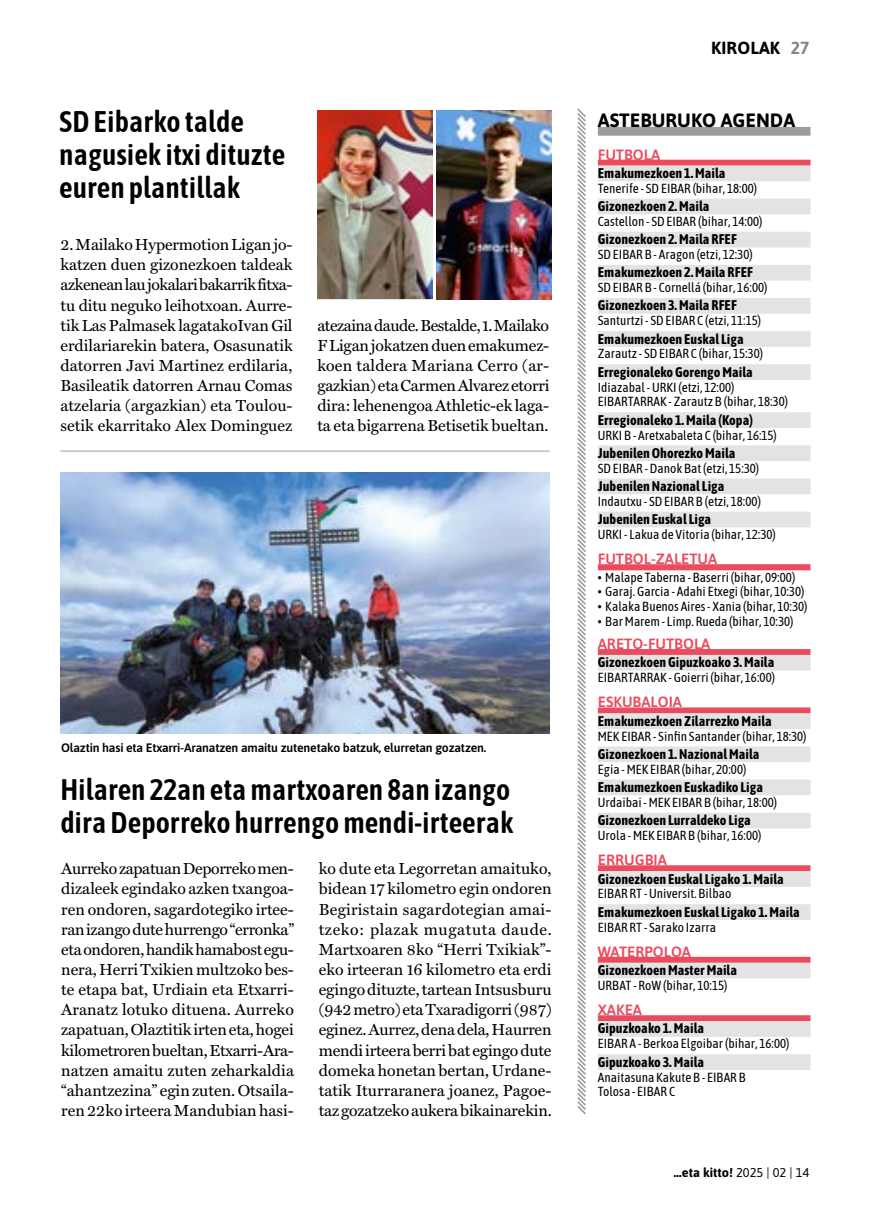
<style>
.page{position:relative;width:869px;height:1216px;background:#fff}
.page>*{position:absolute;margin:0;border:0;box-sizing:border-box;transform-origin:0 0}
.t1{font:600 29.75px/33.2px "Asap Condensed";color:#000}
.t2{font:700 19.25px "Asap";color:#000}
.t3{font:700 17.5px "Asap";letter-spacing:.01em;color:#000}
.t4{font:16.1px/20.1px "Miller Text Roman";color:#000;text-align:justify}
.t5{font:600 14.88px "Asap";color:#ea4b5e}
.t6{font:700 14px "Asap Condensed";color:#000}
.t7{font:13.12px/14.9px "Asap Condensed";color:#000}
.t8{font:700 12.78px "Asap";color:#000}
.t9{font:600 12.25px "Asap";letter-spacing:-.015em;color:#000}
.s1{color:#878787}
.s2{font-weight:400}
</style>
<div class="page">
<hr style="left:61px;top:450px;width:488px;height:1px;background:#9d9d9c">
<img style="left:317px;top:110px;width:115px;height:188px">
<img style="left:61px;top:472px;width:488px;height:261px">
<img style="left:436px;top:110px;width:115px;height:189px">
<div style="left:597px;top:127px;width:213px;height:9px;background:#9d9d9c"></div>
<div style="left:597px;top:160px;width:213px;height:6px;background:#ea4b5e"></div>
<div style="left:597px;top:165px;width:213px;height:16px;background:#e3e3e3"></div>
<div style="left:597px;top:199px;width:213px;height:15px;background:#e3e3e3"></div>
<div style="left:597px;top:232px;width:213px;height:15px;background:#e3e3e3"></div>
<div style="left:597px;top:265px;width:213px;height:15px;background:#e3e3e3"></div>
<div style="left:597px;top:298px;width:213px;height:16px;background:#e3e3e3"></div>
<div style="left:597px;top:331px;width:213px;height:16px;background:#e3e3e3"></div>
<div style="left:597px;top:364px;width:213px;height:16px;background:#e3e3e3"></div>
<div style="left:597px;top:412px;width:213px;height:16px;background:#e3e3e3"></div>
<div style="left:597px;top:445px;width:213px;height:16px;background:#e3e3e3"></div>
<div style="left:597px;top:478px;width:213px;height:16px;background:#e3e3e3"></div>
<div style="left:597px;top:511px;width:213px;height:16px;background:#e3e3e3"></div>
<div style="left:597px;top:564px;width:213px;height:6px;background:#ea4b5e"></div>
<div style="left:597px;top:649px;width:213px;height:6px;background:#ea4b5e"></div>
<div style="left:597px;top:655px;width:213px;height:15px;background:#e3e3e3"></div>
<div style="left:597px;top:707px;width:213px;height:6px;background:#ea4b5e"></div>
<div style="left:597px;top:713px;width:213px;height:16px;background:#e3e3e3"></div>
<div style="left:597px;top:746px;width:213px;height:16px;background:#e3e3e3"></div>
<div style="left:597px;top:779px;width:213px;height:16px;background:#e3e3e3"></div>
<div style="left:597px;top:812px;width:213px;height:16px;background:#e3e3e3"></div>
<div style="left:597px;top:865px;width:213px;height:6px;background:#ea4b5e"></div>
<div style="left:597px;top:871px;width:213px;height:15px;background:#e3e3e3"></div>
<div style="left:597px;top:904px;width:213px;height:16px;background:#e3e3e3"></div>
<div style="left:597px;top:956px;width:213px;height:6px;background:#ea4b5e"></div>
<div style="left:597px;top:962px;width:213px;height:16px;background:#e3e3e3"></div>
<div style="left:597px;top:1015px;width:213px;height:6px;background:#ea4b5e"></div>
<div style="left:597px;top:1021px;width:213px;height:15px;background:#e3e3e3"></div>
<div style="left:597px;top:1054px;width:213px;height:15px;background:#e3e3e3"></div>
<svg style="left:577px;top:108px;width:9px;height:1007px"></svg>
<h1 class="t1" style="left:59px;top:103px;width:227px">SD Eibarko talde nagusiek itxi dituzte euren plantillak</h1>
<p class="t4" style="left:61px;top:234px;width:233px">2. Mailako Hypermotion Ligan jo&shy;katzen duen gizonezkoen taldeak azkenean lau jokalari bakarrik fitxa&shy;tu ditu neguko leihotxoan. Aurre&shy;tik Las Palmasek lagatakoIvan Gil erdilariarekin batera, Osasunatik datorren Javi Martinez erdilaria, Basileatik datorren Arnau Comas atzelaria (argazkian) eta Toulou&shy;setik ekarritako Alex Dominguez</p>
<p class="t4" style="left:317px;top:315px;width:233px">atezaina daude. Bestalde, 1. Mailako F Ligan jokatzen duen emakumez&shy;koen taldera Mariana Cerro (ar&shy;gazkian) eta Carmen Alvarez etorri dira: lehenengoa Athletic-ek laga&shy;ta eta bigarrena Betisetik bueltan.</p>
<p class="t9" style="left:61px;top:738px;width:426px">Olaztin hasi eta Etxarri-Aranatzen amaitu zutenetako batzuk, elurretan gozatzen.</p>
<h1 class="t1" style="left:60px;top:771px;width:454px">Hilaren 22an eta martxoaren 8an izango dira Deporreko hurrengo mendi-irteerak</h1>
<p class="t4" style="left:61px;top:858px;width:234px">Aurreko zapatuan Deporreko men&shy;dizaleek egindako azken txangoa&shy;ren ondoren, sagardotegiko irtee&shy;ran izango dute hurrengo “erronka” eta ondoren, handik hamabost egu&shy;nera, Herri Txikien multzoko bes&shy;te etapa bat, Urdiain eta Etxarri-Aranatz lotuko dituena. Aurreko zapatuan, Olaztitik irten eta, hogei kilometroren bueltan, Etxarri-Ara&shy;natzen amaitu zuten zeharkaldia “ahantzezina” egin zuten. Otsaila&shy;ren 22ko irteera Mandubian hasi-</p>
<p class="t4" style="left:318px;top:858px;width:234px">ko dute eta Legorretan amaituko, bidean 17 kilometro egin ondoren Begiristain sagardotegian amai&shy;tzeko: plazak mugatuta daude.<br>Martxoaren 8ko “Herri Txikiak”- eko irteeran 16 kilometro eta erdi egingo dituzte, tartean Intsusburu (942 metro) eta Txaradigorri (987) eginez. Aurrez, dena dela, Haurren mendi irteera berri bat egingo dute domeka honetan bertan, Urdane&shy;tatik Iturraranera joanez, Pagoe&shy;taz gozatzeko aukera bikainarekin.</p>
<p class="t3" style="left:710px;top:36px;width:100px">KIROLAK <span class="s1">27</span></p>
<p class="t2" style="left:597px;top:106px;width:199px">ASTEBURUKO AGENDA</p>
<p class="t5" style="left:597px;top:144px;width:64px">FUTBOLA</p>
<p class="t6" style="left:597px;top:164px;width:129px">Emakumezkoen 1. Maila</p>
<p class="t7" style="left:597px;top:180px;width:161px">Tenerife - SD EIBAR (bihar, 18:00)</p>
<p class="t6" style="left:597px;top:197px;width:113px">Gizonezkoen 2. Maila</p>
<p class="t7" style="left:597px;top:213px;width:166px">Castellon - SD EIBAR (bihar, 14:00)</p>
<p class="t6" style="left:597px;top:230px;width:140px">Gizonezkoen 2. Maila RFEF</p>
<p class="t7" style="left:597px;top:246px;width:156px">SD EIBAR B - Aragon (etzi, 12:30)</p>
<p class="t6" style="left:597px;top:263px;width:157px">Emakumezkoen 2. Maila RFEF</p>
<p class="t7" style="left:597px;top:279px;width:171px">SD EIBAR B - Cornellá (bihar, 16:00)</p>
<p class="t6" style="left:597px;top:296px;width:140px">Gizonezkoen 3. Maila RFEF</p>
<p class="t7" style="left:597px;top:313px;width:165px">Santurtzi - SD EIBAR C (etzi, 11:15)</p>
<p class="t6" style="left:597px;top:329px;width:147px">Emakumezkoen Euskal Liga</p>
<p class="t7" style="left:597px;top:346px;width:166px">Zarautz - SD EIBAR C (bihar, 15:30)</p>
<p class="t6" style="left:597px;top:362px;width:156px">Erregionaleko Gorengo Maila</p>
<p class="t7" style="left:597px;top:379px;width:191px">Idiazabal - URKI (etzi, 12:00)<br>EIBARTARRAK - Zarautz B (bihar, 18:30)</p>
<p class="t6" style="left:597px;top:410px;width:156px">Erregionaleko 1. Maila (Kopa)</p>
<p class="t7" style="left:597px;top:427px;width:180px">URKI B - Aretxabaleta C (bihar, 16:15)</p>
<p class="t6" style="left:597px;top:443px;width:139px">Jubenilen Ohorezko Maila</p>
<p class="t7" style="left:597px;top:460px;width:163px">SD EIBAR - Danok Bat (etzi, 15:30)</p>
<p class="t6" style="left:597px;top:476px;width:128px">Jubenilen Nazional Liga</p>
<p class="t7" style="left:597px;top:493px;width:164px">Indautxu - SD EIBAR B (etzi, 18:00)</p>
<p class="t6" style="left:597px;top:510px;width:115px">Jubenilen Euskal Liga</p>
<p class="t7" style="left:597px;top:526px;width:179px">URKI - Lakua de Vitoria (bihar, 12:30)</p>
<p class="t5" style="left:597px;top:548px;width:121px">FUTBOL-ZALETUA</p>
<p class="t7" style="left:597px;top:569px;width:199px">• Malape Taberna - Baserri (bihar, 09:00)</p>
<p class="t7" style="left:597px;top:584px;width:208px">• Garaj. Garcia - Adahi Etxegi (bihar, 10:30)</p>
<p class="t7" style="left:597px;top:598px;width:211px">• Kalaka Buenos Aires - Xania (bihar, 10:30)</p>
<p class="t7" style="left:597px;top:613px;width:197px">• Bar Marem - Limp. Rueda (bihar, 10:30)</p>
<p class="t5" style="left:597px;top:633px;width:114px">ARETO-FUTBOLA</p>
<p class="t6" style="left:597px;top:653px;width:178px">Gizonezkoen Gipuzkoako 3. Maila</p>
<p class="t7" style="left:597px;top:669px;width:178px">EIBARTARRAK - Goierri (bihar, 16:00)</p>
<p class="t5" style="left:597px;top:691px;width:86px">ESKUBALOIA</p>
<p class="t6" style="left:597px;top:711px;width:175px">Emakumezkoen Zilarrezko Maila</p>
<p class="t7" style="left:597px;top:728px;width:210px">MEK EIBAR - Sinfin Santander (bihar, 18:30)</p>
<p class="t6" style="left:597px;top:744px;width:163px">Gizonezkoen 1. Nazional Maila</p>
<p class="t7" style="left:597px;top:761px;width:150px">Egia - MEK EIBAR (bihar, 20:00)</p>
<p class="t6" style="left:597px;top:777px;width:167px">Emakumezkoen Euskadiko Liga</p>
<p class="t7" style="left:597px;top:794px;width:181px">Urdaibai - MEK EIBAR B (bihar, 18:00)</p>
<p class="t6" style="left:597px;top:810px;width:155px">Gizonezkoen Lurraldeko Liga</p>
<p class="t7" style="left:597px;top:827px;width:165px">Urola - MEK EIBAR B (bihar, 16:00)</p>
<p class="t5" style="left:597px;top:849px;width:71px">ERRUGBIA</p>
<p class="t6" style="left:597px;top:869px;width:187px">Gizonezkoen Euskal Ligako 1. Maila</p>
<p class="t7" style="left:597px;top:885px;width:135px">EIBAR RT - Universit. Bilbao</p>
<p class="t6" style="left:597px;top:902px;width:203px">Emakumezkoen Euskal Ligako 1. Maila</p>
<p class="t7" style="left:597px;top:919px;width:120px">EIBAR RT - Sarako Izarra</p>
<p class="t5" style="left:597px;top:941px;width:95px">WATERPOLOA</p>
<p class="t6" style="left:597px;top:960px;width:141px">Gizonezkoen Master Maila</p>
<p class="t7" style="left:597px;top:977px;width:131px">URBAT - RoW (bihar, 10:15)</p>
<p class="t5" style="left:597px;top:999px;width:46px">XAKEA</p>
<p class="t6" style="left:597px;top:1019px;width:108px">Gipuzkoako 1. Maila</p>
<p class="t7" style="left:597px;top:1035px;width:193px">EIBAR A - Berkoa Elgoibar (bihar, 16:00)</p>
<p class="t6" style="left:597px;top:1052px;width:108px">Gipuzkoako 3. Maila</p>
<p class="t7" style="left:597px;top:1068px;width:149px">Anaitasuna Kakute B - EIBAR B<br>Tolosa - EIBAR C</p>
<p class="t8" style="left:673px;top:1162px;width:137px">…eta kitto! <span class="s2">2025 | 02 | 14</span></p>
</div>
